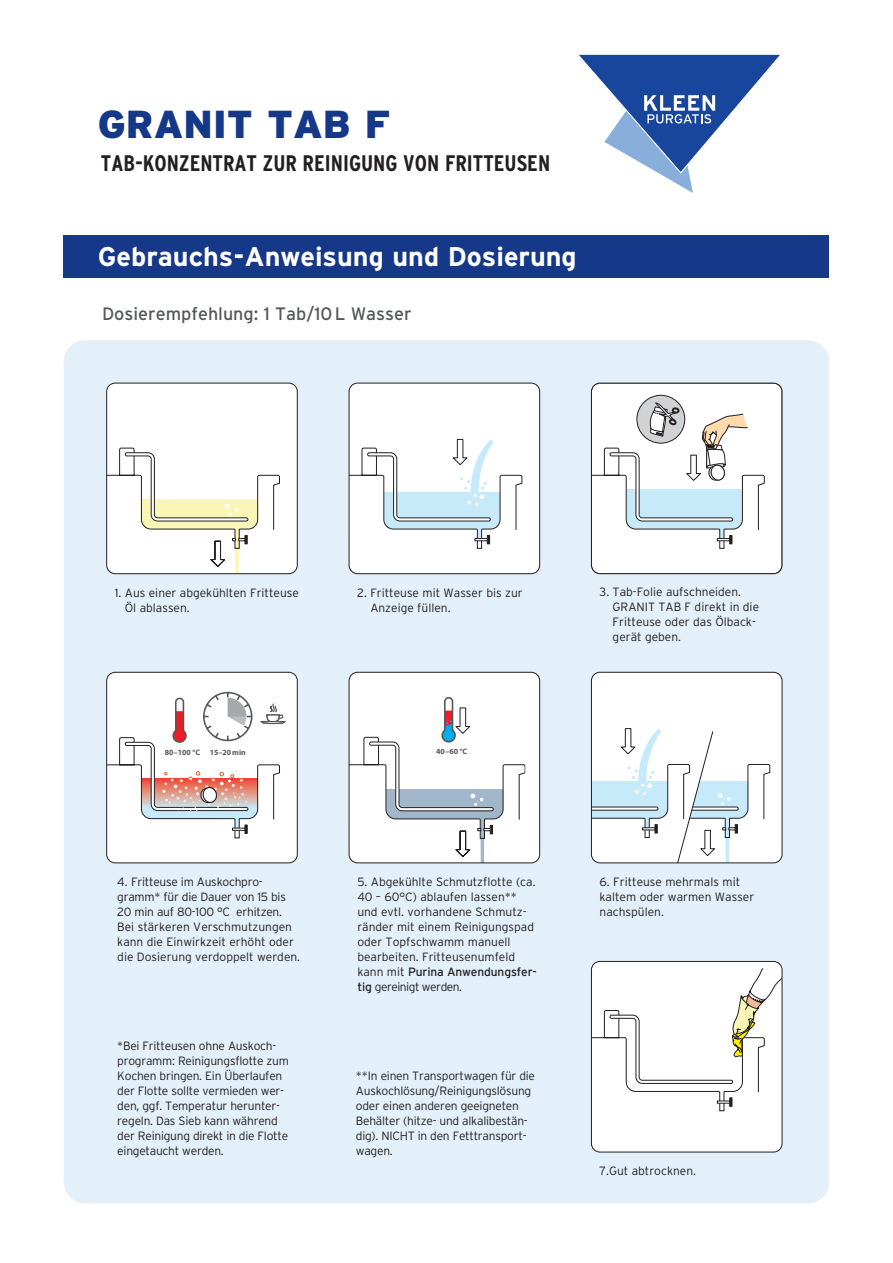
<style>
.page{position:relative;width:893px;height:1263px;background:#fff}
.page>*{position:absolute;margin:0;border:0;box-sizing:border-box;transform-origin:0 0}
.t1{font:900 39px "Interstate";color:#153889}
.t2{font:700 27px "Interstate";color:#fff}
.t3{font:700 condensed 22.5px "Interstate";color:#231f20}
.t4{font:18px "Interstate";color:#57585a}
.t5{font:300 12px/15px "Interstate";color:#231f20}
.t6{font:300 12px/15px "Interstate";letter-spacing:-.02em;color:#231f20}
.t7{font:700 7.95px "Myriad Pro";color:#57585a}
.t8{font:700 7.8px "Myriad Pro";color:#57585a}
.s1{font-weight:400}
</style>
<div class="page">
<div style="left:64px;top:340px;width:765px;height:863px;background:#e3eff9;border-radius:21px"></div>
<div style="left:64px;top:236px;width:765px;height:42px;background:#153889"></div>
<svg style="left:579px;top:54px;width:201px;height:139px"></svg>
<div style="left:107px;top:383px;width:190px;height:191px;background:#fff;border-radius:9px"></div>
<svg style="left:107px;top:447px;width:173px;height:127px"></svg>
<div style="left:106px;top:383px;width:192px;height:191px;border:1px solid #231f20;border-radius:9px"></div>
<div style="left:349px;top:383px;width:191px;height:191px;background:#fff;border-radius:9px"></div>
<svg style="left:351px;top:439px;width:171px;height:110px"></svg>
<div style="left:349px;top:383px;width:191px;height:191px;border:1px solid #231f20;border-radius:9px"></div>
<svg style="left:591px;top:383px;width:191px;height:191px;background:#ebeff0"></svg>
<div style="left:591px;top:383px;width:191px;height:191px;border:1px solid #231f20;border-radius:9px"></div>
<div style="left:107px;top:672px;width:190px;height:191px;background:#fff;border-radius:9px"></div>
<svg style="left:108px;top:691px;width:178px;height:147px"></svg>
<div style="left:106px;top:672px;width:192px;height:191px;border:1px solid #231f20;border-radius:9px"></div>
<div style="left:349px;top:672px;width:191px;height:191px;background:#fff;border-radius:9px"></div>
<svg style="left:349px;top:697px;width:176px;height:166px"></svg>
<div style="left:349px;top:672px;width:191px;height:191px;border:1px solid #231f20;border-radius:9px"></div>
<div style="left:591px;top:672px;width:191px;height:191px;background:#fff;border-radius:9px"></div>
<svg style="left:591px;top:728px;width:179px;height:135px"></svg>
<div style="left:591px;top:672px;width:191px;height:191px;border:1px solid #231f20;border-radius:9px"></div>
<div style="left:591px;top:961px;width:191px;height:191px;background:#fff;border-radius:9px"></div>
<svg style="left:593px;top:968px;width:187px;height:143px"></svg>
<div style="left:591px;top:961px;width:191px;height:191px;border:1px solid #231f20;border-radius:9px"></div>
<h1 class="t1" style="left:98px;top:102px;width:294px">GRANIT TAB F</h1>
<h3 class="t3" style="left:101px;top:151px;width:451px">TAB-KONZENTRAT ZUR REINIGUNG VON FRITTEUSEN</h3>
<h2 class="t2" style="left:98px;top:241px;width:480px">Gebrauchs-Anweisung und Dosierung</h2>
<h3 class="t4" style="left:102px;top:304px;width:311px">Dosierempfehlung: 1 Tab/10L Wasser</h3>
<p class="t5" style="left:125px;top:585px;width:176px;text-indent:-10px">1. Aus einer abgekühlten Fritteuse<br>Öl ablassen.</p>
<p class="t5" style="left:370px;top:585px;width:154px;text-indent:-13px">2. Fritteuse mit Wasser bis zur<br>Anzeige füllen.</p>
<p class="t8" style="left:165px;top:747px;width:83px">80–100 °C 15–20 min</p>
<p class="t7" style="left:436px;top:746px;width:33px">40–60 °C</p>
<p class="t5" style="left:613px;top:585px;width:148px;text-indent:-13px">3. Tab-Folie aufschneiden.<br>GRANIT TAB F direkt in die<br>Fritteuse oder das Ölback&shy;gerät geben.</p>
<p class="t5" style="left:117px;top:874px;width:184px">4. Fritteuse im Auskochpro&shy;gramm* für die Dauer von 15 bis<br>20 min auf 80-100 °C erhitzen.<br>Bei stärkeren Verschmutzungen kann die Einwirkzeit erhöht oder die Dosierung verdoppelt werden.</p>
<p class="t6" style="left:117px;top:1038px;width:173px">*Bei Fritteusen ohne Auskoch&shy;programm: Reinigungsflotte zum<br>Kochen bringen. Ein Überlaufen der Flotte sollte vermieden wer&shy;den, ggf. Temperatur herunter&shy;regeln. Das Sieb kann während der Reinigung direkt in die Flotte eingetaucht werden.</p>
<p class="t5" style="left:357px;top:874px;width:181px">5. Abgekühlte Schmutzflotte (ca.<br>40 – 60°C) ablaufen lassen** und evtl. vorhandene Schmutz&shy;ränder mit einem Reinigungspad oder Topfschwamm manuell bearbeiten. Fritteusenumfeld kann mit <span class="s1">Purina Anwendungsfer&shy;tig</span> gereinigt werden.</p>
<p class="t5" style="left:600px;top:874px;width:156px">6. Fritteuse mehrmals mit kaltem oder warmen Wasser nachspülen.</p>
<p class="t6" style="left:356px;top:1068px;width:181px">**In einen Transportwagen für die<br>Auskochlösung/Reinigungslösung oder einen anderen geeigneten<br>Behälter (hitze- und alkalibestän&shy;dig). NICHT in den Fetttransport&shy;wagen.</p>
<p class="t5" style="left:600px;top:1163px;width:98px">7.Gut abtrocknen.</p>
</div>
